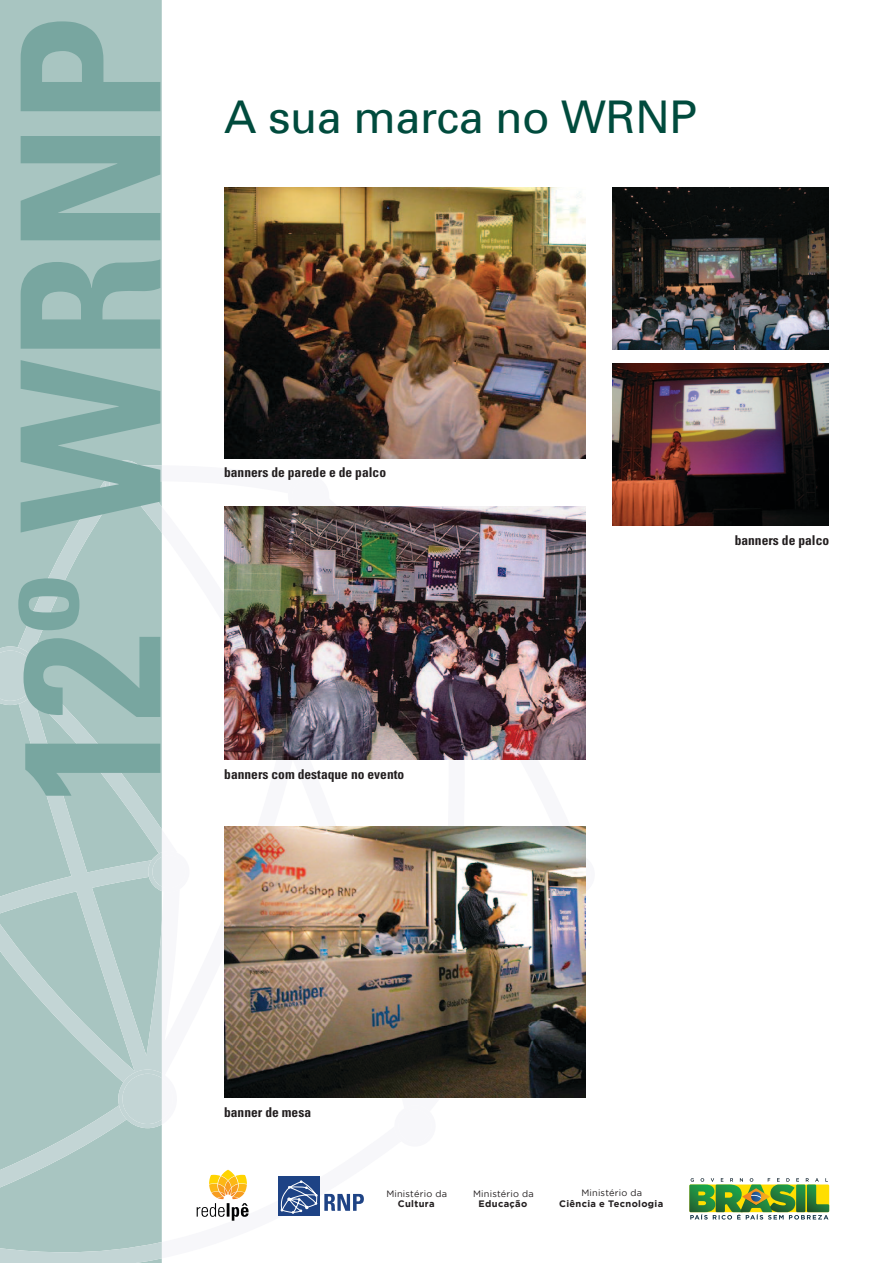
<style>
.page{position:relative;width:893px;height:1263px;background:#fff}
.page>*{position:absolute;margin:0;border:0;box-sizing:border-box;transform-origin:0 0}
.t1{font:condensed 193.5px "Univers 67 Bold";color:#78a6a0}
.t2{font:45px "Univers 55";letter-spacing:-.01em;color:#004b3d}
.t3{font:condensed 13.5px "Univers 67 Bold";color:#231f20}
.t4{font:700 9.3px "Gotham";letter-spacing:.035em;color:#231f20}
.t5{font:9.15px "Gotham";letter-spacing:.02em;color:#231f20}
</style>
<div class="page">
<div style="left:0;top:0;width:162px;height:480px;background:#a8c5c1"></div>
<svg style="left:0;top:1210px;width:197px;height:32px;fill:#a8c5c1"></svg>
<svg style="left:0;top:1242px;width:162px;height:21px;background:#b9cfcd"></svg>
<svg style="left:0;top:506px;width:583px;height:704px"></svg>
<svg style="left:0;top:480px;width:162px;height:589px;background:#adc8c5"></svg>
<svg style="left:105px;top:460px;width:225px;height:57px"></svg>
<svg style="left:148px;top:851px;width:42px;height:41px"></svg>
<svg style="left:394px;top:1105px;width:42px;height:41px"></svg>
<svg style="left:0;top:1069px;width:178px;height:125px;background:#b5cdca"></svg>
<svg style="left:0;top:646px;width:40px;height:59px;background:#c2d4d4"></svg>
<svg style="left:689px;top:1178px;width:140px;height:41px"></svg>
<div style="left:278px;top:1176px;width:42px;height:40px;background:#1e4385"></div>
<svg style="left:280px;top:1181px;width:37px;height:32px"></svg>
<svg style="left:324px;top:1194px;width:40px;height:17px"></svg>
<svg style="left:197px;top:1170px;width:52px;height:51px"></svg>
<img style="left:612px;top:363px;width:217px;height:163px">
<img style="left:612px;top:187px;width:217px;height:163px">
<img style="left:224px;top:187px;width:362px;height:271px">
<img style="left:224px;top:507px;width:362px;height:253px">
<img style="left:224px;top:826px;width:362px;height:271px">
<h1 class="t1" style="left:-27px;top:805px;width:791px;rotate:-90deg">12º WRNP</h1>
<h2 class="t2" style="left:224px;top:90px;width:474px">A sua marca no WRNP</h2>
<p class="t3" style="left:224px;top:464px;width:163px">banners de parede e de palco</p>
<p class="t3" style="left:224px;top:766px;width:181px">banners com destaque no evento</p>
<p class="t3" style="left:735px;top:532px;width:96px">banners de palco</p>
<p class="t3" style="left:224px;top:1103px;width:88px">banner de mesa</p>
<p class="t5" style="left:386px;top:1188px;width:62px">Ministério da</p>
<p class="t4" style="left:398px;top:1198px;width:38px">Cultura</p>
<p class="t5" style="left:473px;top:1188px;width:62px">Ministério da</p>
<p class="t4" style="left:479px;top:1198px;width:50px">Educação</p>
<p class="t5" style="left:581px;top:1188px;width:62px">Ministério da</p>
<p class="t4" style="left:559px;top:1198px;width:105px">Ciência e Tecnologia</p>
</div>
